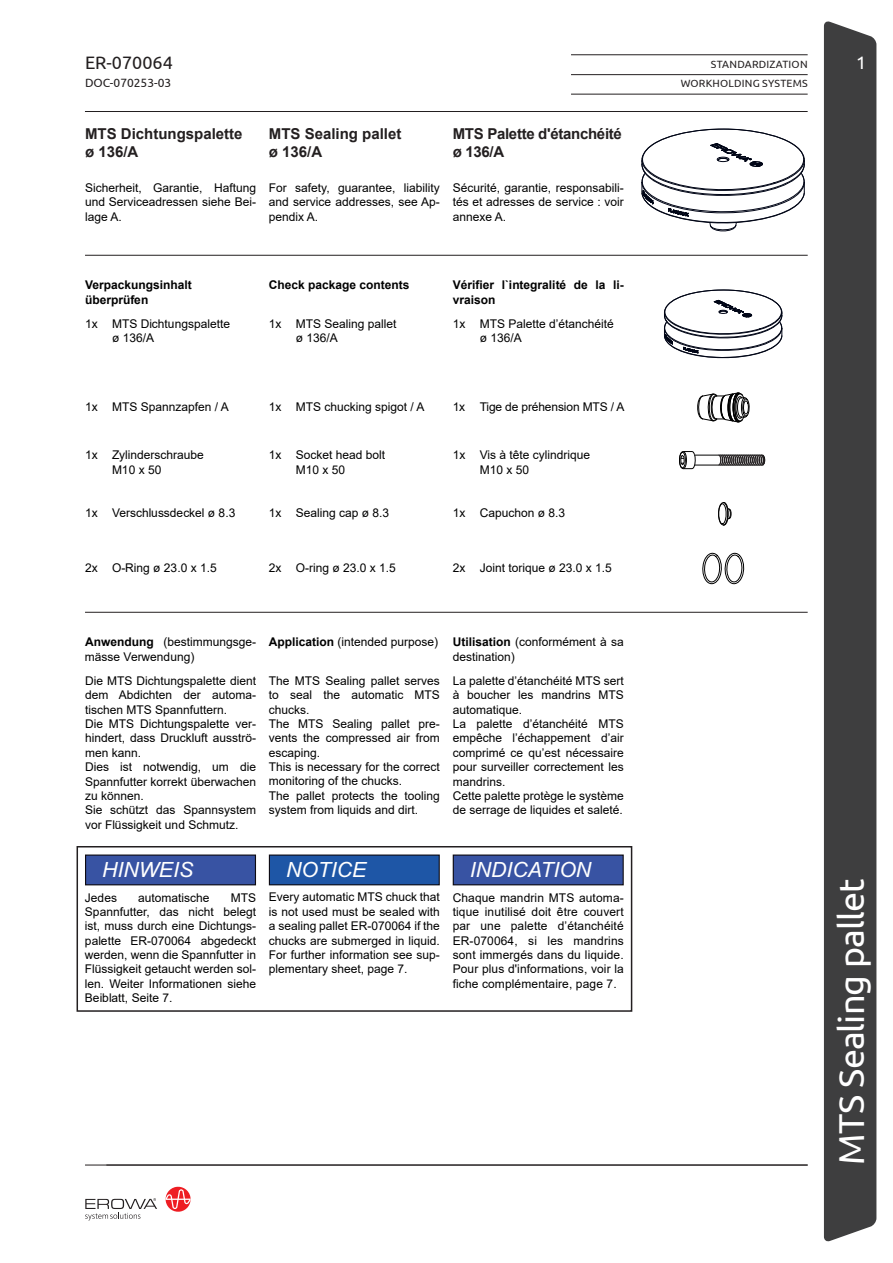
<style>
.page{position:relative;width:893px;height:1263px;background:#fff}
.page>*{position:absolute;margin:0;border:0;box-sizing:border-box;transform-origin:0 0}
.t1{font:36px "Ubuntu";letter-spacing:-.025em;color:#fff}
.t2{font:italic 21px "Arial";color:#fff}
.t3{font:18px "Ubuntu";color:#231f20}
.t4{font:18px "Ubuntu";color:#fff}
.t5{font:700 15px/18px "Arial";color:#231f20}
.t6{font:700 15px/18px "Arial";letter-spacing:-.02em;color:#231f20}
.t7{font:12px/14.4px "Arial";color:#000001}
.t8{font:700 12px/14.4px "Arial";color:#000001}
.t9{font:12px "Ubuntu";color:#231f20}
.t10{font:10.5px "Ubuntu";letter-spacing:.02em;color:#231f20}
.s1{font-weight:700}
</style>
<div class="page">
<div style="left:824px;top:21px;width:52px;height:1221px;background:#3e3e3f"></div>
<hr style="left:571px;top:54px;width:237px;height:1px;background:#231f20">
<hr style="left:571px;top:74px;width:237px;height:1px;background:#231f20">
<hr style="left:571px;top:94px;width:237px;height:1px;background:#231f20">
<hr style="left:85px;top:1165px;width:723px;height:1px;background:#231f20">
<hr style="left:85px;top:111px;width:723px;height:1px;background:#231f20">
<svg style="left:85px;top:1187px;width:106px;height:33px"></svg>
<hr style="left:85px;top:255px;width:723px;height:1px;background:#231f20">
<hr style="left:85px;top:612px;width:723px;height:1px;background:#231f20">
<div style="left:77px;top:846px;width:555px;height:166px;border:2px solid #231f20"></div>
<svg style="left:641px;top:128px;width:164px;height:104px"></svg>
<svg style="left:679px;top:451px;width:87px;height:19px"></svg>
<svg style="left:697px;top:392px;width:53px;height:31px"></svg>
<svg style="left:702px;top:552px;width:43px;height:33px"></svg>
<svg style="left:718px;top:502px;width:14px;height:24px"></svg>
<svg style="left:664px;top:289px;width:119px;height:70px"></svg>
<div style="left:86px;top:855px;width:169px;height:30px;background:#3853a3"></div>
<div style="left:85px;top:855px;width:171px;height:30px;border:1px solid #0e0b11"></div>
<div style="left:269px;top:855px;width:170px;height:30px;background:#1e56a6"></div>
<div style="left:269px;top:855px;width:171px;height:30px;border:1px solid #0d0b14"></div>
<div style="left:453px;top:855px;width:170px;height:30px;background:#3853a3"></div>
<div style="left:453px;top:855px;width:171px;height:30px;border:1px solid #0e0b11"></div>
<h3 class="t3" style="left:85px;top:52px;width:89px">ER-070064</h3>
<p class="t9" style="left:85px;top:76px;width:88px">DOC-070253-03</p>
<p class="t10" style="left:711px;top:58px;width:98px">STANDARDIZATION</p>
<h3 class="t4" style="left:856px;top:52px;width:12px">1</h3>
<p class="t10" style="left:681px;top:78px;width:128px">WORKHOLDING SYSTEMS</p>
<p class="t5" style="left:85px;top:124px;width:159px">MTS Dichtungspalette ø 136/A</p>
<p class="t5" style="left:269px;top:124px;width:134px">MTS Sealing pallet ø 136/A</p>
<p class="t6" style="left:453px;top:124px;width:171px">MTS Palette d'étanchéité ø 136/A</p>
<p class="t7" style="left:85px;top:180px;width:173px;text-align:justify">Sicherheit, Garantie, Haftung und Serviceadressen siehe Bei&shy;lage A.</p>
<p class="t7" style="left:269px;top:180px;width:173px;text-align:justify">For safety, guarantee, liability and service addresses, see Ap&shy;pendix A.</p>
<p class="t7" style="left:453px;top:180px;width:173px;text-align:justify">Sécurité, garantie, responsabili&shy;tés et adresses de service : voir annexe A.</p>
<p class="t8" style="left:85px;top:278px;width:108px">Verpackungsinhalt überprüfen</p>
<p class="t7" style="left:112px;top:316px;width:119px;text-indent:-27px">1x MTS Dichtungspalette ø 136/A</p>
<p class="t8" style="left:269px;top:278px;width:142px">Check package contents</p>
<p class="t7" style="left:296px;top:316px;width:102px;text-indent:-27px">1x MTS Sealing pallet ø 136/A</p>
<p class="t8" style="left:453px;top:278px;width:173px">Vérifier l`integralité de la li&shy;vraison</p>
<p class="t7" style="left:480px;top:316px;width:136px;text-indent:-27px">1x MTS Palette d’étanchéité ø 136/A</p>
<p class="t7" style="left:85px;top:400px;width:145px">1x MTS Spannzapfen / A</p>
<p class="t7" style="left:112px;top:448px;width:93px;text-indent:-27px">1x Zylinderschraube<br>M10 x 50</p>
<p class="t7" style="left:85px;top:506px;width:152px">1x Verschlussdeckel ø 8.3</p>
<p class="t7" style="left:269px;top:400px;width:157px">1x MTS chucking spigot / A</p>
<p class="t7" style="left:296px;top:448px;width:91px;text-indent:-27px">1x Socket head bolt<br>M10 x 50</p>
<p class="t7" style="left:269px;top:505px;width:122px">1x Sealing cap ø 8.3</p>
<p class="t7" style="left:453px;top:400px;width:173px">1x Tige de préhension MTS / A</p>
<p class="t7" style="left:480px;top:448px;width:112px;text-indent:-27px">1x Vis à tête cylindrique<br>M10 x 50</p>
<p class="t7" style="left:453px;top:506px;width:114px">1x Capuchon ø 8.3</p>
<p class="t7" style="left:85px;top:561px;width:133px">2x O-Ring ø 23.0 x 1.5</p>
<p class="t7" style="left:269px;top:561px;width:128px">2x O-ring ø 23.0 x 1.5</p>
<p class="t7" style="left:453px;top:561px;width:161px">2x Joint torique ø 23.0 x 1.5</p>
<p class="t7" style="left:85px;top:635px;width:173px"><span class="s1">Anwendung</span> (bestimmungsge&shy;mässe Verwendung)</p>
<p class="t7" style="left:269px;top:635px;width:171px"><span class="s1">Application</span> (intended purpose)</p>
<p class="t7" style="left:453px;top:635px;width:173px"><span class="s1">Utilisation</span> (conformément à sa destination)</p>
<p class="t7" style="left:85px;top:673px;width:173px">Die MTS Dichtungspalette dient dem Abdichten der automa&shy;tischen MTS Spannfuttern.<br>Die MTS Dichtungspalette ver&shy;hindert, dass Druckluft ausströ&shy;men kann.<br>Dies ist notwendig, um die<br>Spannfutter korrekt überwachen zu können.<br>Sie schützt das Spannsystem vor Flüssigkeit und Schmutz.</p>
<p class="t7" style="left:269px;top:673px;width:173px">The MTS Sealing pallet serves to seal the automatic MTS chucks.<br>The MTS Sealing pallet pre&shy;vents the compressed air from escaping.<br>This is necessary for the correct monitoring of the chucks.<br>The pallet protects the tooling system from liquids and dirt.</p>
<p class="t7" style="left:453px;top:673px;width:173px">La palette d’étanchéité MTS sert à boucher les mandrins MTS automatique.<br>La palette d’étanchéité MTS empêche l’échappement d’air comprimé ce qu’est nécessaire pour surveiller correctement les mandrins.<br>Cette palette protège le système de serrage de liquides et saleté.</p>
<h2 class="t2" style="left:102px;top:858px;width:92px">HINWEIS</h2>
<h2 class="t2" style="left:286px;top:858px;width:82px">NOTICE</h2>
<h2 class="t2" style="left:470px;top:858px;width:123px">INDICATION</h2>
<p class="t7" style="left:85px;top:890px;width:173px;text-align:justify;text-indent:146px">MTS Spannfutter, das nicht belegt ist, muss durch eine Dichtungs&shy;palette ER-070064 abgedeckt werden, wenn die Spannfutter in Flüssigkeit getaucht werden sol&shy;len. Weiter Informationen siehe Beiblatt, Seite 7.</p>
<p class="t7" style="left:85px;top:890px;width:33px">Jedes</p>
<p class="t7" style="left:138px;top:890px;width:73px">automatische</p>
<p class="t7" style="left:269px;top:890px;width:173px;text-align:justify">Every automatic MTS chuck that is not used must be sealed with a sealing pallet ER-070064 if the chucks are submerged in liquid.<br>For further information see sup&shy;plementary sheet, page 7.</p>
<p class="t7" style="left:453px;top:890px;width:173px;text-align:justify">Chaque mandrin MTS automa&shy;tique inutilisé doit être couvert par une palette d’étanchéité ER-070064, si les mandrins sont immergés dans du liquide.<br>Pour plus d'informations, voir la fiche complémentaire, page 7.</p>
<h1 class="t1" style="left:830px;top:1165px;width:287px;rotate:-90deg">MTS Sealing pallet</h1>
</div>
